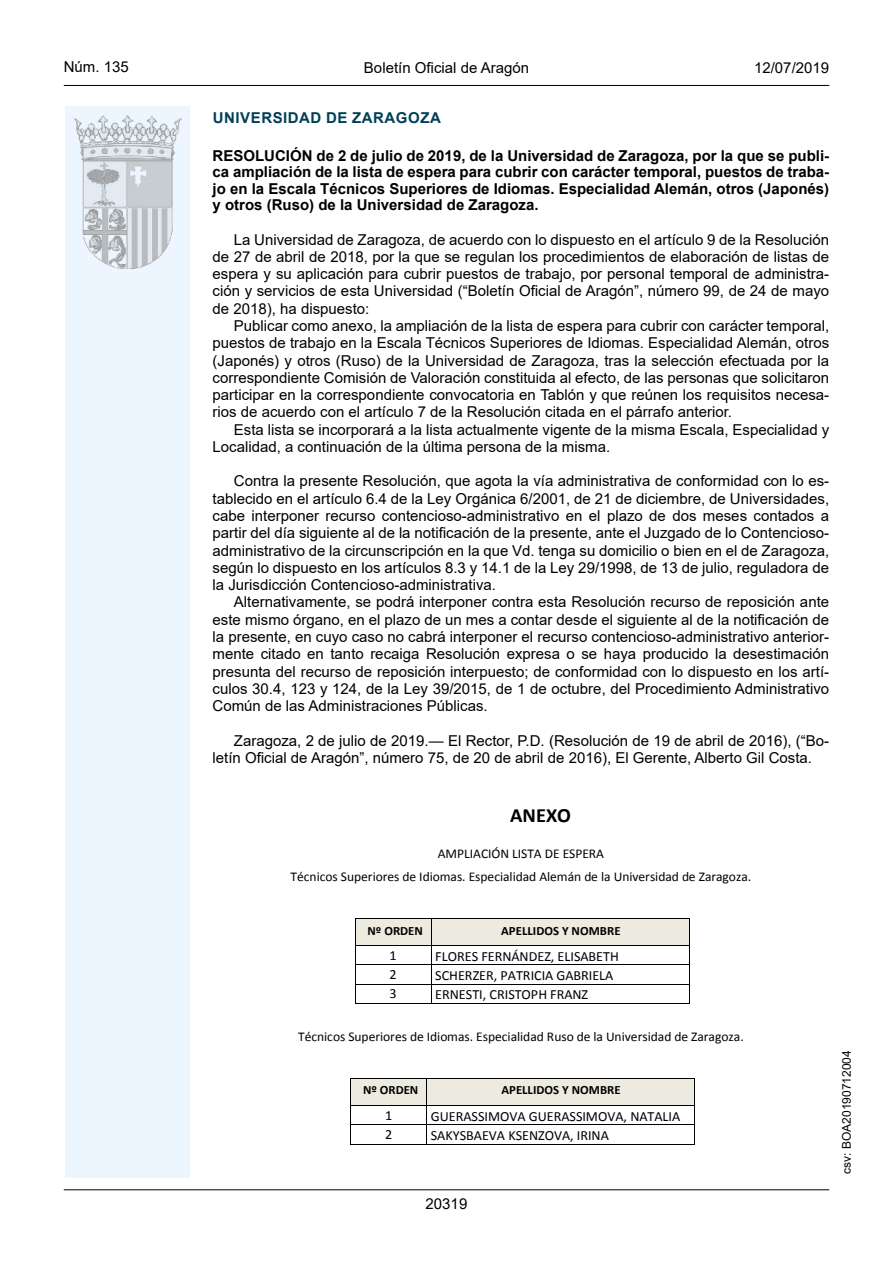
<style>
.page{position:relative;width:893px;height:1263px;background:#fff}
.page>*{position:absolute;margin:0;border:0;box-sizing:border-box;transform-origin:0 0}
.t1{font:700 20.25px "Calibri";color:#000}
.inicio_de_parrafo{font:15px/17.2px "Arial";color:#000;text-align:justify}
.Titulo_text{font:700 15px/16.5px "Arial";color:#000;text-align:justify}
.estilo_head-c{font:15px "Arial";color:#000}
.emisor_text{font:700 15px "Arial";letter-spacing:.035em;color:#003f58}
.estilo_head-d{font:15px "Arial MT2";color:#000}
.estilo_head-i{font:15px "Arial MT2";color:#000}
.numero_pagina{font:15px "Arial MT2";color:#000}
.t2{font:13.95px "Calibri";color:#000}
.t3{font:13.35px/23.9px "Calibri";color:#000;text-align:center}
.t4{font:700 12.6px "Calibri";color:#000}
.estilo_head-i-2{font:12px "Arial MT2";color:#000}
</style>
<div class="page">
<div style="left:65px;top:106px;width:125px;height:1072px;background:#edf6fe"></div>
<img style="left:75px;top:115px;width:106px;height:153px">
<hr style="left:64px;top:85px;width:765px;height:1px;background:#000">
<hr style="left:64px;top:1189px;width:765px;height:1px;background:#000">
<div style="left:355px;top:919px;width:75px;height:26px;background:#edebe0"></div>
<div style="left:431px;top:919px;width:258px;height:26px;background:#edebe0"></div>
<hr style="left:355px;top:918px;width:76px;height:1px;background:#000">
<hr style="left:431px;top:918px;width:258px;height:1px;background:#000">
<hr style="left:355px;top:945px;width:76px;height:1px;background:#000">
<hr style="left:431px;top:945px;width:258px;height:1px;background:#000">
<hr style="left:355px;top:965px;width:76px;height:1px;background:#000">
<hr style="left:431px;top:965px;width:258px;height:1px;background:#000">
<hr style="left:355px;top:984px;width:76px;height:1px;background:#000">
<hr style="left:431px;top:984px;width:258px;height:1px;background:#000">
<svg style="left:355px;top:919px;width:1px;height:84px"></svg>
<hr style="left:355px;top:1003px;width:76px;height:1px;background:#000">
<svg style="left:431px;top:919px;width:1px;height:84px"></svg>
<hr style="left:431px;top:1003px;width:258px;height:1px;background:#000">
<svg style="left:689px;top:918px;width:1px;height:86px"></svg>
<div style="left:351px;top:1078px;width:75px;height:27px;background:#edebe0"></div>
<div style="left:427px;top:1078px;width:267px;height:27px;background:#edebe0"></div>
<hr style="left:351px;top:1078px;width:75px;height:1px;background:#000">
<hr style="left:427px;top:1078px;width:267px;height:1px;background:#000">
<hr style="left:351px;top:1105px;width:75px;height:1px;background:#000">
<hr style="left:427px;top:1105px;width:267px;height:1px;background:#000">
<hr style="left:351px;top:1124px;width:75px;height:1px;background:#000">
<hr style="left:427px;top:1124px;width:267px;height:1px;background:#000">
<svg style="left:350px;top:1078px;width:1px;height:67px"></svg>
<hr style="left:351px;top:1144px;width:75px;height:1px;background:#000">
<svg style="left:426px;top:1078px;width:1px;height:67px"></svg>
<hr style="left:427px;top:1144px;width:267px;height:1px;background:#000">
<svg style="left:694px;top:1078px;width:1px;height:67px"></svg>
<p class="estilo_head-i" style="left:64px;top:57px;width:67px">Núm. 135</p>
<p class="estilo_head-c" style="left:364px;top:57px;width:167px">Boletín Oficial de Aragón</p>
<p class="estilo_head-d" style="left:754px;top:57px;width:77px">12/07/2019</p>
<p class="emisor_text" style="left:213px;top:107px;width:229px">UNIVERSIDAD DE ZARAGOZA</p>
<p class="Titulo_text" style="left:213px;top:147px;width:618px">RESOLUCIÓN de 2 de julio de 2019, de la Universidad de Zaragoza, por la que se publi&shy;ca ampliación de la lista de espera para cubrir con carácter temporal, puestos de traba&shy;jo en la Escala Técnicos Superiores de Idiomas. Especialidad Alemán, otros (Japonés) y otros (Ruso) de la Universidad de Zaragoza.</p>
<p class="inicio_de_parrafo" style="left:213px;top:231px;width:618px;text-indent:21px">La Universidad de Zaragoza, de acuerdo con lo dispuesto en el artículo 9 de la Resolución de 27 de abril de 2018, por la que se regulan los procedimientos de elaboración de listas de espera y su aplicación para cubrir puestos de trabajo, por personal temporal de administra&shy;ción y servicios de esta Universidad (“Boletín Oficial de Aragón”, número 99, de 24 de mayo de 2018), ha dispuesto:</p>
<p class="inicio_de_parrafo" style="left:213px;top:317px;width:618px;text-indent:21px">Publicar como anexo, la ampliación de la lista de espera para cubrir con carácter temporal, puestos de trabajo en la Escala Técnicos Superiores de Idiomas. Especialidad Alemán, otros (Japonés) y otros (Ruso) de la Universidad de Zaragoza, tras la selección efectuada por la correspondiente Comisión de Valoración constituida al efecto, de las personas que solicitaron participar en la correspondiente convocatoria en Tablón y que reúnen los requisitos necesa&shy;rios de acuerdo con el artículo 7 de la Resolución citada en el párrafo anterior.</p>
<p class="inicio_de_parrafo" style="left:213px;top:421px;width:618px;text-indent:21px">Esta lista se incorporará a la lista actualmente vigente de la misma Escala, Especialidad y<br>Localidad, a continuación de la última persona de la misma.</p>
<p class="inicio_de_parrafo" style="left:213px;top:472px;width:618px;text-indent:21px">Contra la presente Resolución, que agota la vía administrativa de conformidad con lo es&shy;tablecido en el artículo 6.4 de la Ley Orgánica 6/2001, de 21 de diciembre, de Universidades, cabe interponer recurso contencioso-administrativo en el plazo de dos meses contados a partir del día siguiente al de la notificación de la presente, ante el Juzgado de lo Contencioso&shy;administrativo de la circunscripción en la que Vd. tenga su domicilio o bien en el de Zaragoza, según lo dispuesto en los artículos 8.3 y 14.1 de la Ley 29/1998, de 13 de julio, reguladora de la Jurisdicción Contencioso-administrativa.</p>
<p class="inicio_de_parrafo" style="left:213px;top:593px;width:618px;text-indent:21px">Alternativamente, se podrá interponer contra esta Resolución recurso de reposición ante este mismo órgano, en el plazo de un mes a contar desde el siguiente al de la notificación de la presente, en cuyo caso no cabrá interponer el recurso contencioso-administrativo anterior&shy;mente citado en tanto recaiga Resolución expresa o se haya producido la desestimación presunta del recurso de reposición interpuesto; de conformidad con lo dispuesto en los artí&shy;culos 30.4, 123 y 124, de la Ley 39/2015, de 1 de octubre, del Procedimiento Administrativo Común de las Administraciones Públicas.</p>
<p class="inicio_de_parrafo" style="left:213px;top:732px;width:618px;text-indent:21px">Zaragoza, 2 de julio de 2019.— El Rector, P.D. (Resolución de 19 de abril de 2016), (“Bo&shy;letín Oficial de Aragón”, número 75, de 20 de abril de 2016), El Gerente, Alberto Gil Costa.</p>
<p class="t1" style="left:510px;top:802px;width:63px">ANEXO</p>
<p class="t3" style="left:291px;top:841px;width:462px">AMPLIACIÓN LISTA DE ESPERA<br>Técnicos Superiores de Idiomas. Especialidad Alemán de la Universidad de Zaragoza.</p>
<p class="t4" style="left:367px;top:922px;width:57px">Nº ORDEN</p>
<p class="t4" style="left:501px;top:922px;width:121px">APELLIDOS Y NOMBRE</p>
<p class="t2" style="left:389px;top:946px;width:9px">1</p>
<p class="t2" style="left:435px;top:947px;width:185px">FLORES FERNÁNDEZ, ELISABETH</p>
<p class="t2" style="left:389px;top:966px;width:9px">2</p>
<p class="t2" style="left:435px;top:966px;width:180px">SCHERZER, PATRICIA GABRIELA</p>
<p class="t2" style="left:389px;top:985px;width:9px">3</p>
<p class="t2" style="left:435px;top:986px;width:154px">ERNESTI, CRISTOPH FRANZ</p>
<p class="t3" style="left:298px;top:1025px;width:447px">Técnicos Superiores de Idiomas. Especialidad Ruso de la Universidad de Zaragoza.</p>
<p class="t4" style="left:363px;top:1082px;width:57px">Nº ORDEN</p>
<p class="t4" style="left:501px;top:1082px;width:121px">APELLIDOS Y NOMBRE</p>
<p class="t2" style="left:385px;top:1106px;width:9px">1</p>
<p class="t2" style="left:431px;top:1107px;width:251px">GUERASSIMOVA GUERASSIMOVA, NATALIA</p>
<p class="t2" style="left:385px;top:1125px;width:9px">2</p>
<p class="t2" style="left:431px;top:1126px;width:179px">SAKYSBAEVA KSENZOVA, IRINA</p>
<p class="numero_pagina" style="left:426px;top:1193px;width:43px">20319</p>
<p class="estilo_head-i-2" style="left:838px;top:1174px;width:125px;rotate:-90deg">csv: BOA20190712004</p>
</div>
